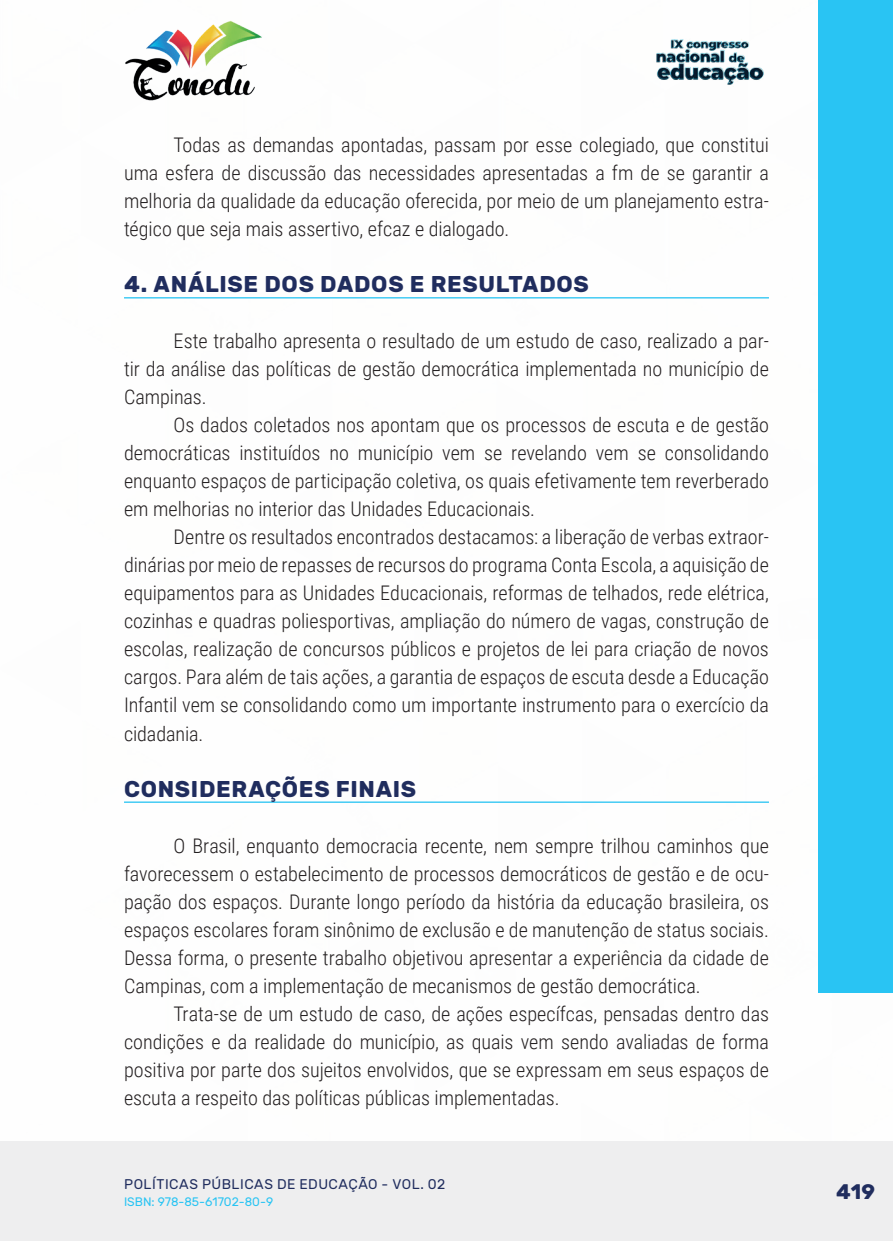
<style>
.page{position:relative;width:893px;height:1241px;background:#fff}
.page>*{position:absolute;margin:0;border:0;box-sizing:border-box;transform-origin:0 0}
._10_SUBTITULO{font:700 22.75px "Rubik";letter-spacing:.03em;color:#202d5e}
.t1{font:700 21px "Rubik";color:#202d5e}
._9_CORPO{font:300 20.12px/28px "Roboto Condensed";color:#231f20;text-align:justify}
.t2{font:14px "Rubik";letter-spacing:.035em;color:#202d5e}
.t3{font:12.25px "Rubik";color:#29c4f3}
</style>
<div class="page">
<div style="left:0;top:1141px;width:893px;height:99px;background:#eeeeef"></div>
<div style="left:819px;top:0;width:74px;height:992px;background:#29c4f3"></div>
<img style="left:125px;top:20px;width:137px;height:81px">
<img style="left:656px;top:39px;width:108px;height:46px">
<hr style="left:124px;top:297px;width:645px;height:1px;background:#29c4f3">
<hr style="left:124px;top:801px;width:645px;height:1px;background:#29c4f3">
<p class="_9_CORPO" style="left:124px;top:130px;width:646px;text-indent:50px">Todas as demandas apontadas, passam por esse colegiado, que constitui uma esfera de discussão das necessidades apresentadas a fm de se garantir a melhoria da qualidade da educação oferecida, por meio de um planejamento estra&shy;tégico que seja mais assertivo, efcaz e dialogado.</p>
<p class="_10_SUBTITULO" style="left:124px;top:271px;width:466px">4. ANÁLISE DOS DADOS E RESULTADOS</p>
<p class="_9_CORPO" style="left:124px;top:326px;width:646px;text-indent:50px">Este trabalho apresenta o resultado de um estudo de caso, realizado a par&shy;tir da análise das políticas de gestão democrática implementada no município de Campinas.</p>
<p class="_9_CORPO" style="left:124px;top:410px;width:646px;text-indent:50px">Os dados coletados nos apontam que os processos de escuta e de gestão democráticas instituídos no município vem se revelando vem se consolidando enquanto espaços de participação coletiva, os quais efetivamente tem reverberado em melhorias no interior das Unidades Educacionais.</p>
<p class="_9_CORPO" style="left:124px;top:522px;width:646px;text-indent:50px">Dentre os resultados encontrados destacamos: a liberação de verbas extraor&shy;dinárias por meio de repasses de recursos do programa Conta Escola, a aquisição de equipamentos para as Unidades Educacionais, reformas de telhados, rede elétrica, cozinhas e quadras poliesportivas, ampliação do número de vagas, construção de escolas, realização de concursos públicos e projetos de lei para criação de novos cargos. Para além de tais ações, a garantia de espaços de escuta desde a Educação Infantil vem se consolidando como um importante instrumento para o exercício da cidadania.</p>
<p class="_10_SUBTITULO" style="left:124px;top:775px;width:294px">CONSIDERAÇÕES FINAIS</p>
<p class="_9_CORPO" style="left:124px;top:830px;width:646px;text-indent:50px">O Brasil, enquanto democracia recente, nem sempre trilhou caminhos que favorecessem o estabelecimento de processos democráticos de gestão e de ocu&shy;pação dos espaços. Durante longo período da história da educação brasileira, os espaços escolares foram sinônimo de exclusão e de manutenção de status sociais.<br>Dessa forma, o presente trabalho objetivou apresentar a experiência da cidade de Campinas, com a implementação de mecanismos de gestão democrática.</p>
<p class="_9_CORPO" style="left:124px;top:998px;width:646px;text-indent:50px">Trata-se de um estudo de caso, de ações específcas, pensadas dentro das condições e da realidade do município, as quais vem sendo avaliadas de forma positiva por parte dos sujeitos envolvidos, que se expressam em seus espaços de escuta a respeito das políticas públicas implementadas.</p>
<p class="t2" style="left:124px;top:1175px;width:323px">POLÍTICAS PÚBLICAS DE EDUCAÇÃO - VOL. 02</p>
<p class="t3" style="left:124px;top:1194px;width:151px">ISBN: 978-85-61702-80-9</p>
<p class="t1" style="left:836px;top:1179px;width:40px">419</p>
</div>
